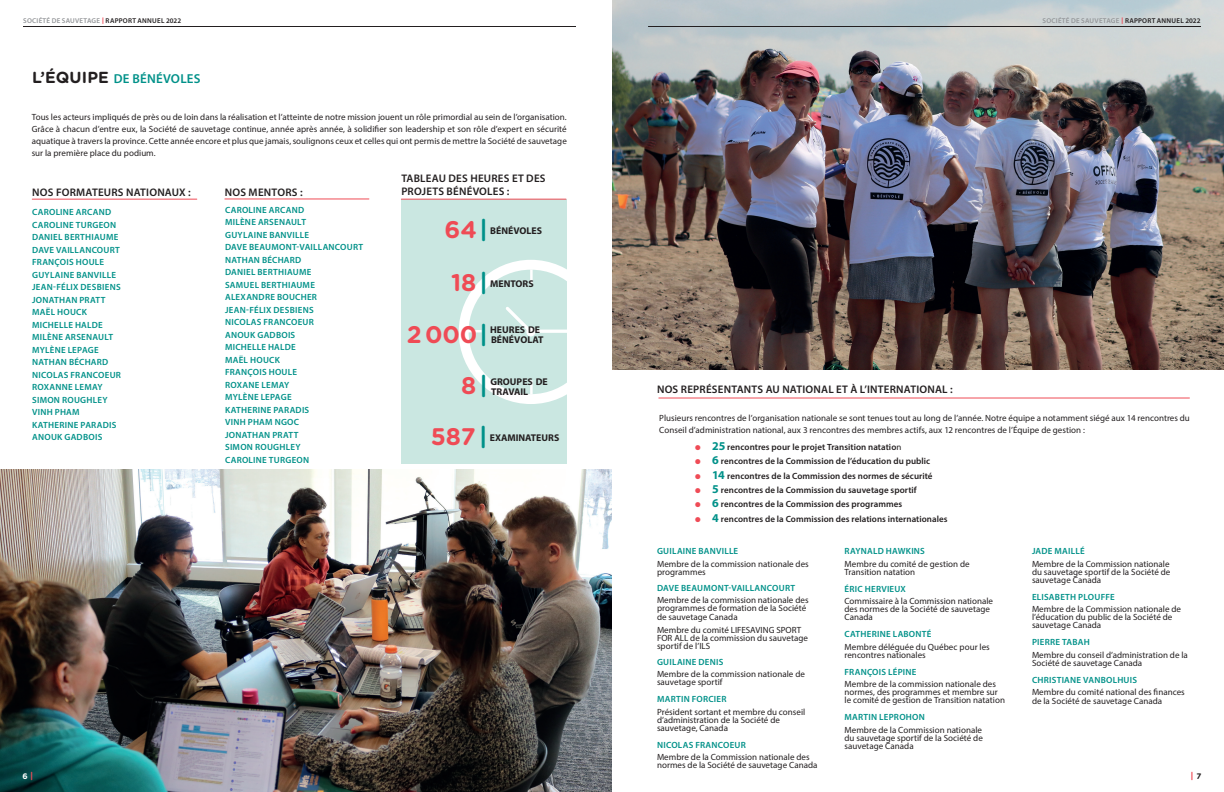
<style>
.page{position:relative;width:1224px;height:792px;background:#fff}
.page>*{position:absolute;margin:0;border:0;box-sizing:border-box;transform-origin:0 0}
.t1{font:700 24px "Gotham Rounded";letter-spacing:-.005em;color:#ef4b55}
.t2{font:600 13px "Myriad Pro";letter-spacing:.02em;color:#009189}
.t3{font:600 11px "Myriad Pro";letter-spacing:.02em;color:#231f20}
.t4{font:700 9.8px/10px "Myriad Pro";color:#231f20}
.t5{font:9px/8px "Myriad Pro";letter-spacing:.005em;color:#231f20}
.t6{font:600 9px "Myriad Pro";letter-spacing:.025em;color:#009189}
.t7{font:600 9px "Myriad Pro";letter-spacing:.005em;color:#231f20}
.t8{font:700 9px "Gotham Rounded";color:#ef4b55}
.t9{font:700 8px "Gotham Rounded";color:#fff}
.t10{font:600 7px "Myriad Pro";letter-spacing:.035em;color:#939598}
.s1{font-family:"Gotham Rounded";font-weight:700;color:#ef4b55}
.s2{color:#231f20}
.s3{font-family:"Gotham Rounded";font-weight:700;font-size:16px;color:#231f20}
.s4{color:#009189}
.s5{font-size:9px;color:#ef4b55}
.s6{color:#ef4b56}
.s7{font-weight:700;font-size:12px;color:#009189}
.s8{font-weight:400}
.s9{font-size:8px;color:#231f20}
</style>
<div class="page">
<img style="left:0;top:469px;width:612px;height:323px">
<hr style="left:23px;top:26px;width:553px;height:1px;background:#231f20">
<img style="left:612px;top:0;width:612px;height:370px">
<hr style="left:648px;top:26px;width:553px;height:1px;background:#231f20">
<div style="left:401px;top:199px;width:166px;height:265px;background:#cae7e1"></div>
<hr style="left:32px;top:199px;width:165px;height:1px;background:#ef4b55">
<hr style="left:401px;top:199px;width:165px;height:1px;background:#ef4b55">
<hr style="left:225px;top:198px;width:144px;height:1px;background:#ef4b55">
<hr style="left:659px;top:398px;width:530px;height:1px;background:#ef4b55">
<svg style="left:459px;top:260px;width:108px;height:144px"></svg>
<p class="t10" style="left:23px;top:16px;width:159px">SOCIÉTÉ DE SAUVETAGE <span class="s1">|</span> <span class="s2">RAPPORT ANNUEL 2022</span></p>
<p class="t2" style="left:32px;top:70px;width:170px"><span class="s3">L’ÉQUIPE</span> DE BÉNÉVOLES</p>
<p class="t5" style="left:32px;top:111px;width:537px;line-height:12px;text-align:justify">Tous les acteurs impliqués de près ou de loin dans la réalisation et l’atteinte de notre mission jouent un rôle primordial au sein de l’organisation.<br>Grâce à chacun d’entre eux, la Société de sauvetage continue, année après année, à solidifier son leadership et son rôle d’expert en sécurité aquatique à travers la province. Cette année encore et plus que jamais, soulignons ceux et celles qui ont permis de mettre la Société de sauvetage sur la première place du podium.</p>
<p class="t3" style="left:32px;top:185px;width:160px">NOS FORMATEURS NATIONAUX :</p>
<p class="t6" style="left:32px;top:206px;width:81px">CAROLINE ARCAND</p>
<p class="t6" style="left:32px;top:219px;width:86px">CAROLINE TURGEON</p>
<p class="t6" style="left:32px;top:231px;width:88px">DANIEL BERTHIAUME</p>
<p class="t6" style="left:32px;top:244px;width:89px">DAVE VAILLANCOURT</p>
<p class="t6" style="left:32px;top:256px;width:74px">FRANÇOIS HOULE</p>
<p class="t6" style="left:32px;top:269px;width:85px">GUYLAINE BANVILLE</p>
<p class="t6" style="left:32px;top:281px;width:90px">JEAN-FÉLIX DESBIENS</p>
<p class="t6" style="left:32px;top:294px;width:75px">JONATHAN PRATT</p>
<p class="t6" style="left:32px;top:306px;width:56px">MAËL HOUCK</p>
<p class="t6" style="left:32px;top:319px;width:72px">MICHELLE HALDE</p>
<p class="t6" style="left:32px;top:331px;width:82px">MILÈNE ARSENAULT</p>
<p class="t6" style="left:32px;top:344px;width:68px">MYLÈNE LEPAGE</p>
<p class="t6" style="left:32px;top:356px;width:78px">NATHAN BÉCHARD</p>
<p class="t6" style="left:32px;top:369px;width:90px">NICOLAS FRANCOEUR</p>
<p class="t6" style="left:32px;top:381px;width:72px">ROXANNE LEMAY</p>
<p class="t6" style="left:32px;top:394px;width:77px">SIMON ROUGHLEY</p>
<p class="t6" style="left:32px;top:406px;width:49px">VINH PHAM</p>
<p class="t6" style="left:32px;top:419px;width:86px">KATHERINE PARADIS</p>
<p class="t6" style="left:32px;top:431px;width:72px">ANOUK GADBOIS</p>
<p class="t3" style="left:401px;top:172px;width:146px">TABLEAU DES HEURES ET DES</p>
<p class="t3" style="left:225px;top:185px;width:79px">NOS MENTORS :</p>
<p class="t3" style="left:401px;top:185px;width:110px">PROJETS BÉNÉVOLES :</p>
<p class="t6" style="left:225px;top:204px;width:81px">CAROLINE ARCAND</p>
<p class="t6" style="left:225px;top:216px;width:82px">MILÈNE ARSENAULT</p>
<p class="t6" style="left:225px;top:229px;width:85px">GUYLAINE BANVILLE</p>
<p class="t6" style="left:225px;top:241px;width:140px">DAVE BEAUMONT-VAILLANCOURT</p>
<p class="t6" style="left:225px;top:254px;width:78px">NATHAN BÉCHARD</p>
<p class="t6" style="left:225px;top:266px;width:88px">DANIEL BERTHIAUME</p>
<p class="t6" style="left:225px;top:279px;width:91px">SAMUEL BERTHIAUME</p>
<p class="t6" style="left:225px;top:291px;width:93px">ALEXANDRE BOUCHER</p>
<p class="t6" style="left:225px;top:304px;width:90px">JEAN-FÉLIX DESBIENS</p>
<p class="t6" style="left:225px;top:316px;width:90px">NICOLAS FRANCOEUR</p>
<p class="t6" style="left:225px;top:329px;width:72px">ANOUK GADBOIS</p>
<p class="t6" style="left:225px;top:341px;width:72px">MICHELLE HALDE</p>
<p class="t6" style="left:225px;top:354px;width:56px">MAËL HOUCK</p>
<p class="t6" style="left:225px;top:366px;width:74px">FRANÇOIS HOULE</p>
<p class="t6" style="left:225px;top:379px;width:66px">ROXANE LEMAY</p>
<p class="t6" style="left:225px;top:391px;width:68px">MYLÈNE LEPAGE</p>
<p class="t6" style="left:225px;top:404px;width:86px">KATHERINE PARADIS</p>
<p class="t6" style="left:225px;top:416px;width:76px">VINH PHAM NGOC</p>
<p class="t6" style="left:225px;top:429px;width:75px">JONATHAN PRATT</p>
<p class="t6" style="left:225px;top:441px;width:77px">SIMON ROUGHLEY</p>
<p class="t6" style="left:225px;top:454px;width:86px">CAROLINE TURGEON</p>
<p class="t1" style="left:445px;top:212px;width:45px">64<span class="s4">|</span></p>
<p class="t4" style="left:490px;top:225px;width:53px">BÉNÉVOLES</p>
<p class="t1" style="left:451px;top:265px;width:38px">18 <span class="s4">|</span></p>
<p class="t4" style="left:490px;top:278px;width:45px">MENTORS</p>
<p class="t1" style="left:407px;top:317px;width:82px">2 000<span class="s4">|</span></p>
<p class="t4" style="left:490px;top:324px;width:55px">HEURES DE<br>BÉNÉVOLAT</p>
<p class="t1" style="left:461px;top:368px;width:29px">8 <span class="s4">|</span></p>
<p class="t4" style="left:490px;top:377px;width:59px">GROUPES DE<br>TRAVAIL</p>
<p class="t1" style="left:431px;top:419px;width:58px">587 <span class="s4">|</span></p>
<p class="t4" style="left:490px;top:432px;width:71px">EXAMINATEURS</p>
<p class="t9" style="left:22px;top:771px;width:12px">6 <span class="s5">|</span></p>
<p class="t10" style="left:1043px;top:16px;width:159px">SOCIÉTÉ DE SAUVETAGE <span class="s1">|</span> <span class="s2">RAPPORT ANNUEL 2022</span></p>
<p class="t3" style="left:657px;top:382px;width:297px">NOS REPRÉSENTANTS AU NATIONAL ET À L’INTERNATIONAL :</p>
<p class="t5" style="left:659px;top:412px;width:532px;line-height:12px">Plusieurs rencontres de l’organisation nationale se sont tenues tout au long de l’année. Notre équipe a notamment siégé aux 14 rencontres du<br>Conseil d’administration national, aux 3 rencontres des membres actifs, aux 12 rencontres de l’Équipe de gestion :</p>
<p class="t7" style="left:695px;top:441px;width:208px"><span class="s6">●</span> <span class="s7">25</span> rencontres pour le projet Transition natatio<span class="s8">n</span></p>
<p class="t7" style="left:695px;top:455px;width:236px"><span class="s6">●</span> <span class="s7">6</span> rencontres de la Commission de l’éducation du public</p>
<p class="t7" style="left:695px;top:470px;width:239px"><span class="s6">●</span> <span class="s7">14</span> rencontres de la Commission des normes de sécurité</p>
<p class="t7" style="left:695px;top:484px;width:223px"><span class="s6">●</span> <span class="s7">5</span> rencontres de la Commission du sauvetage sportif</p>
<p class="t7" style="left:695px;top:499px;width:208px"><span class="s6">●</span> <span class="s7">6</span> rencontres de la Commission des programmes</p>
<p class="t7" style="left:695px;top:513px;width:254px"><span class="s6">●</span> <span class="s7">4</span> rencontres de la Commission des relations internationales</p>
<p class="t6" style="left:657px;top:545px;width:83px">GUILAINE BANVILLE</p>
<p class="t5" style="left:657px;top:559px;width:153px">Membre de la commission nationale des programmes</p>
<p class="t6" style="left:657px;top:582px;width:140px">DAVE BEAUMONT-VAILLANCOURT</p>
<p class="t5" style="left:657px;top:596px;width:153px">Membre de la commission nationale des programmes de formation de la Société</p>
<p class="t5" style="left:657px;top:613px;width:82px">de sauvetage Canada</p>
<p class="t5" style="left:657px;top:625px;width:153px">Membre du comité LIFESAVING SPORT<br>FOR ALL de la commission du sauvetage sportif de l’ILS</p>
<p class="t6" style="left:657px;top:656px;width:68px">GUILAINE DENIS</p>
<p class="t5" style="left:657px;top:670px;width:149px">Membre de la commission nationale de sauvetage sportif</p>
<p class="t6" style="left:657px;top:693px;width:71px">MARTIN FORCIER</p>
<p class="t5" style="left:657px;top:707px;width:150px">Président sortant et membre du conseil d’administration de la Société de sauvetage, Canada</p>
<p class="t6" style="left:657px;top:739px;width:90px">NICOLAS FRANCOEUR</p>
<p class="t5" style="left:657px;top:753px;width:162px">Membre de la Commission nationale des normes de la Société de sauvetage Canada</p>
<p class="t6" style="left:1032px;top:545px;width:54px">JADE MAILLÉ</p>
<p class="t5" style="left:1032px;top:559px;width:140px;text-align:justify">Membre de la Commission nationale du sauvetage sportif de la Société de sauvetage Canada</p>
<p class="t6" style="left:1032px;top:591px;width:84px">ELISABETH PLOUFFE</p>
<p class="t5" style="left:1032px;top:605px;width:151px">Membre de la Commission nationale de l’éducation du public de la Société de sauvetage Canada</p>
<p class="t6" style="left:1032px;top:636px;width:59px">PIERRE TABAH</p>
<p class="t5" style="left:1032px;top:650px;width:157px">Membre du conseil d’administration de la<br>Société de sauvetage Canada</p>
<p class="t6" style="left:1032px;top:674px;width:107px">CHRISTIANE VANBOLHUIS</p>
<p class="t5" style="left:1032px;top:687px;width:154px;line-height:9px">Membre du comité national des finances de la Société de sauvetage Canada</p>
<p class="t6" style="left:845px;top:545px;width:82px">RAYNALD HAWKINS</p>
<p class="t5" style="left:844px;top:559px;width:127px">Membre du comité de gestion de<br>Transition natation</p>
<p class="t6" style="left:845px;top:583px;width:63px">ÉRIC HERVIEUX</p>
<p class="t5" style="left:844px;top:597px;width:150px">Commissaire à la Commission nationale des normes de la Société de sauvetage<br>Canada</p>
<p class="t6" style="left:845px;top:628px;width:88px">CATHERINE LABONTÉ</p>
<p class="t5" style="left:844px;top:642px;width:147px">Membre déléguée du Québec pour les rencontres nationales</p>
<p class="t6" style="left:845px;top:666px;width:73px">FRANÇOIS LÉPINE</p>
<p class="t5" style="left:844px;top:680px;width:162px">Membre de la commission nationale des normes, des programmes et membre sur le comité de gestion de Transition natation</p>
<p class="t6" style="left:845px;top:711px;width:82px">MARTIN LEPROHON</p>
<p class="t5" style="left:844px;top:725px;width:140px;text-align:justify">Membre de la Commission nationale du sauvetage sportif de la Société de sauvetage Canada</p>
<p class="t8" style="left:1191px;top:770px;width:12px">| <span class="s9">7</span></p>
</div>
